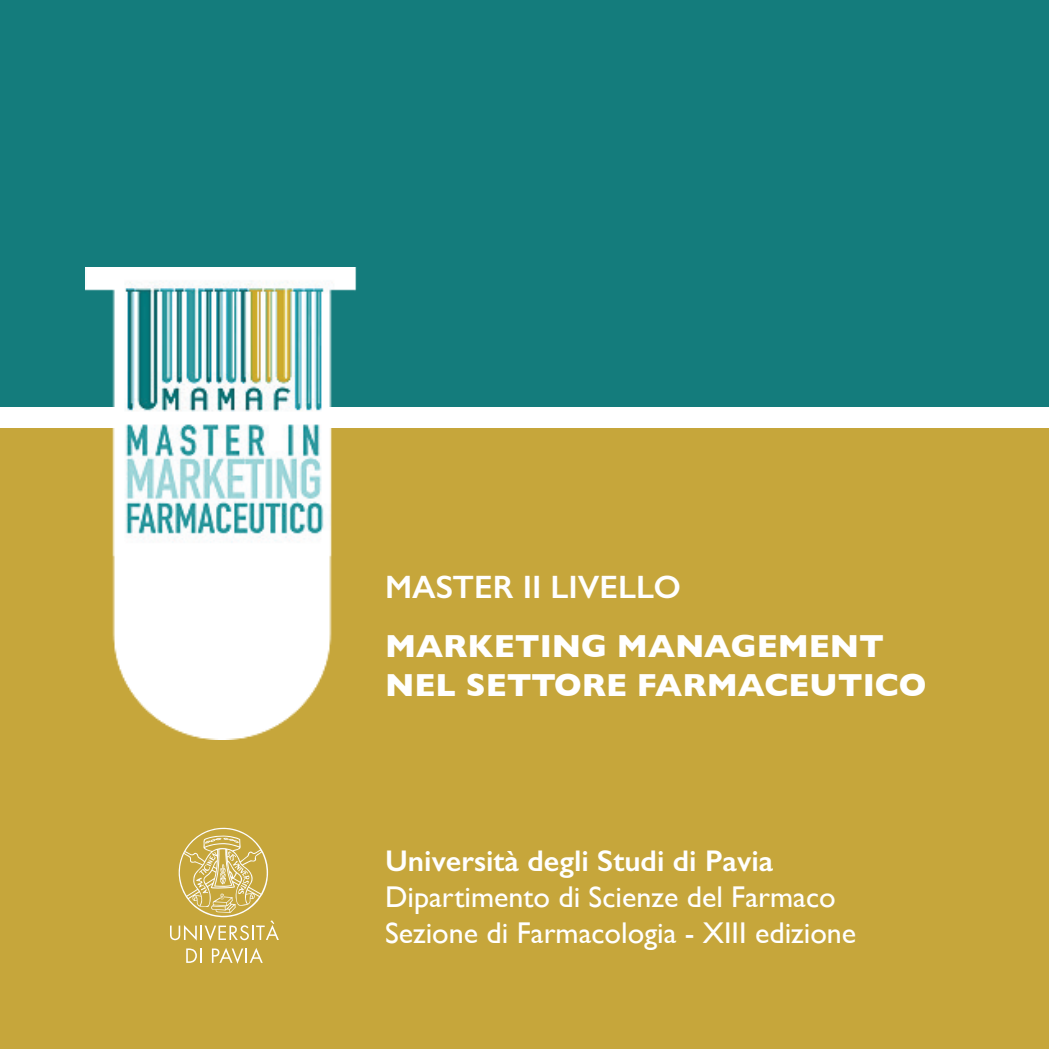
<style>
.page{position:relative;width:1049px;height:1049px;background:#fff}
.page>*{position:absolute;margin:0;border:0;box-sizing:border-box;transform-origin:0 0}
.t1{font:700 32.5px/39px "Gill Sans";color:#fff}
.t2{font:600 32.5px "Gill Sans";color:#fff}
.t3{font:30px/36px "Gill Sans";color:#fff}
.t4{font:600 30px "Gill Sans";color:#fff}
</style>
<div class="page">
<div style="left:0;top:429px;width:1049px;height:620px;background:#c6a63b"></div>
<div style="left:0;top:0;width:1049px;height:407px;background:#147c7c"></div>
<img style="left:85px;top:267px;width:279px;height:473px">
<svg style="left:186px;top:948px;width:16px;height:15px"></svg>
<svg style="left:212px;top:948px;width:51px;height:16px"></svg>
<svg style="left:170px;top:828px;width:109px;height:113px"></svg>
<p class="t2" style="left:385px;top:567px;width:297px">MASTER II LIVELLO</p>
<p class="t1" style="left:385px;top:625px;width:543px">MARKETING MANAGEMENT<br>NEL SETTORE FARMACEUTICO</p>
<p class="t4" style="left:385px;top:842px;width:390px">Università degli Studi di Pavia</p>
<p class="t3" style="left:385px;top:878px;width:473px">Dipartimento di Scienze del Farmaco<br>Sezione di Farmacologia - XIII edizione</p>
</div>
